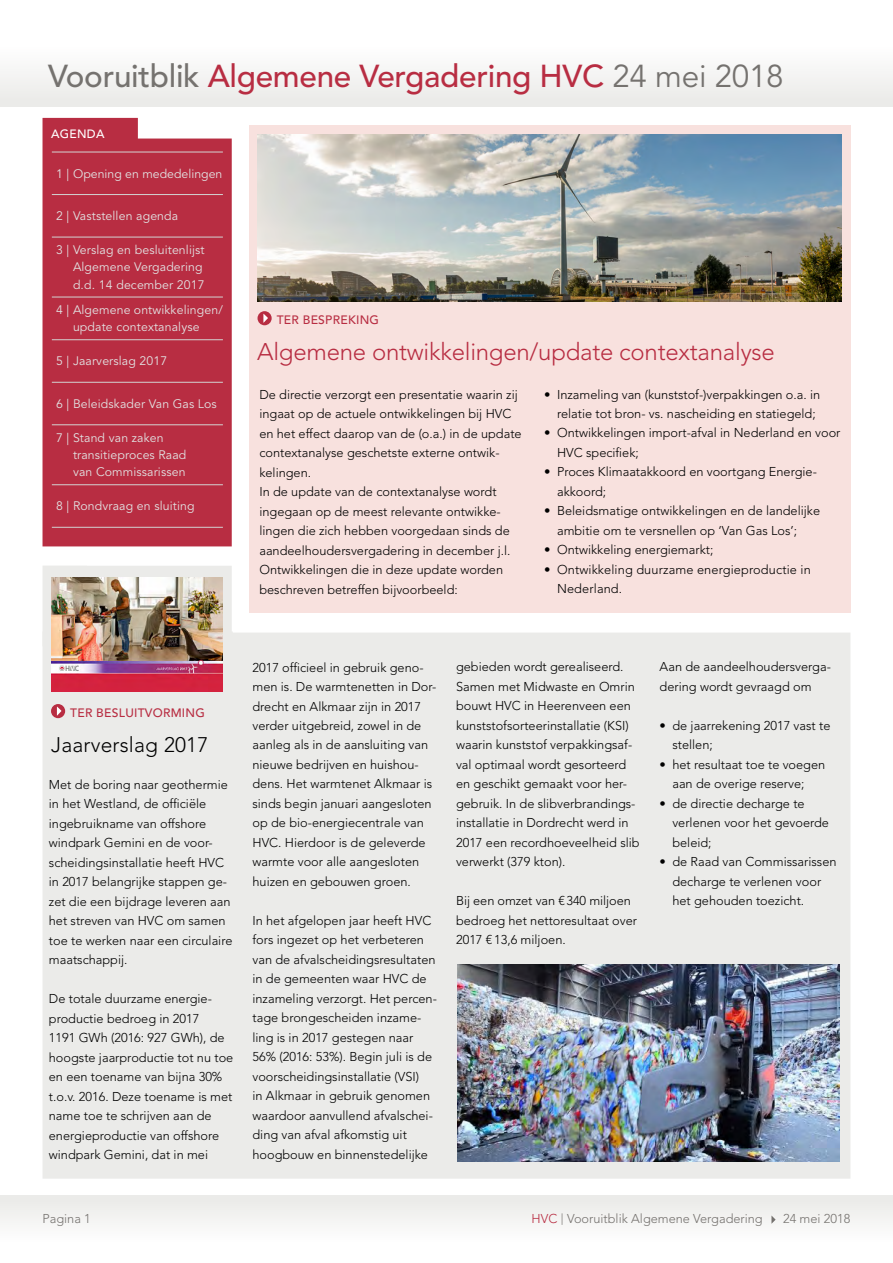
<style>
.page{position:relative;width:893px;height:1263px;background:#fff}
.page>*{position:absolute;margin:0;border:0;box-sizing:border-box;transform-origin:0 0}
.t1{font:500 31.5px "Avenir LT Std";letter-spacing:-.01em;color:#b82d42}
.t2{font:300 24px "Avenir LT Std";letter-spacing:-.01em;color:#b82d42}
.t3{font:300 21px "Avenir LT Std";letter-spacing:.01em;color:#000}
.t4{font:300 12.75px/19.5px "Avenir LT Std";color:#000}
.t5{font:300 12.75px "Avenir LT Std";color:#75726f}
.t6{font:12.3px/17.2px "Avenir LT Std";letter-spacing:.01em;color:#e2e2e2}
.t7{font:500 12.15px "Avenir LT Std";letter-spacing:.02em;color:#b82d42}
.t8{font:500 12px "Avenir LT Std";letter-spacing:.02em;color:#fff}
.s1{color:#75726f}
.s2{font-weight:400;color:#75726f}
.s3{color:#b82d42}
.s4{font-size:11.55px}
</style>
<div class="page">
<div style="left:43px;top:118px;width:189px;height:428px;background:#b82d42"></div>
<hr style="left:52px;top:152px;width:171px;height:1px;background:#d3d3d2">
<hr style="left:52px;top:194px;width:171px;height:1px;background:#d3d3d2">
<hr style="left:52px;top:237px;width:171px;height:1px;background:#d3d3d2">
<hr style="left:52px;top:297px;width:171px;height:1px;background:#d3d3d2">
<hr style="left:52px;top:339px;width:171px;height:1px;background:#d3d3d2">
<hr style="left:52px;top:382px;width:171px;height:1px;background:#d3d3d2">
<hr style="left:52px;top:424px;width:171px;height:1px;background:#d3d3d2">
<hr style="left:52px;top:484px;width:171px;height:1px;background:#d3d3d2">
<hr style="left:52px;top:527px;width:171px;height:1px;background:#d3d3d2">
<div style="left:0;top:1195px;width:893px;height:68px;background:linear-gradient(to right,#f7f7f6,#f7f7f6)"></div>
<svg style="left:771px;top:1215px;width:5px;height:9px"></svg>
<div style="left:0;top:18px;width:893px;height:88px;background:linear-gradient(to right,#f8f7f7,#f8f7f7)"></div>
<div style="left:43px;top:632px;width:807px;height:547px;background:#ebebe9"></div>
<div style="left:43px;top:566px;width:189px;height:80px;background:#ebebe9"></div>
<div style="left:51px;top:704px;width:14px;height:14px;background:#b82d42;border-radius:50%"></div>
<svg style="left:57px;top:706px;width:5px;height:10px"></svg>
<img style="left:457px;top:964px;width:382px;height:197px">
<div style="left:249px;top:126px;width:601px;height:487px;background:#f8e1de"></div>
<div style="left:257px;top:311px;width:15px;height:14px;background:#b82d42;border-radius:50%"></div>
<svg style="left:263px;top:314px;width:5px;height:9px"></svg>
<img style="left:257px;top:135px;width:585px;height:166px">
<img style="left:52px;top:578px;width:171px;height:113px">
<h1 class="t1" style="left:48px;top:57px;width:737px"><span class="s1">VOORUITBLIK</span> ALGEMENE VERGADERING HVC <span class="s2">24 mei 2018</span></h1>
<p class="t8" style="left:51px;top:126px;width:55px">AGENDA</p>
<p class="t6" style="left:56px;top:165px;width:168px">1 | Opening en mededelingen</p>
<p class="t6" style="left:56px;top:207px;width:124px">2 | Vaststellen agenda</p>
<p class="t6" style="left:73px;top:241px;width:133px;text-indent:-17px">3 | Verslag en besluitenlijst<br>Algemene Vergadering d.d. 14 december 2017</p>
<p class="t6" style="left:56px;top:301px;width:168px;text-align:center">4 | Algemene ontwikkelingen/ update contextanalyse</p>
<p class="t6" style="left:56px;top:353px;width:113px">5 | Jaarverslag 2017</p>
<p class="t6" style="left:56px;top:395px;width:162px">6 | Beleidskader Van Gas Los</p>
<p class="t6" style="left:73px;top:429px;width:115px;text-indent:-17px">7 | Stand van zaken transitieproces Raad van Commissarissen</p>
<p class="t6" style="left:56px;top:498px;width:140px">8 | Rondvraag en sluiting</p>
<p class="t7" style="left:277px;top:312px;width:104px">TER BESPREKING</p>
<h2 class="t2" style="left:257px;top:337px;width:519px">Algemene ontwikkelingen/update contextanalyse</h2>
<p class="t4" style="left:259px;top:384px;width:264px">De directie verzorgt een presentatie waarin zij ingaat op de actuele ontwikkelingen bij HVC en het effect daarop van de (o.a.) in de update contextanalyse geschetste externe ontwik&shy;kelingen.<br>In de update van de contextanalyse wordt ingegaan op de meest relevante ontwikke&shy;lingen die zich hebben voorgedaan sinds de aandeelhoudersvergadering in december j.l.<br>Ontwikkelingen die in deze update worden beschreven betreffen bijvoorbeeld:</p>
<p class="t4" style="left:557px;top:384px;width:265px;text-indent:-13px">• Inzameling van (kunststof-)verpakkingen o.a. in relatie tot bron- vs. nascheiding en statiegeld;</p>
<p class="t4" style="left:557px;top:423px;width:285px;text-indent:-13px">• Ontwikkelingen import-afval in Nederland en voor<br>HVC specifiek;</p>
<p class="t4" style="left:557px;top:462px;width:261px;text-indent:-13px">• Proces Klimaatakkoord en voortgang Energie&shy;akkoord;</p>
<p class="t4" style="left:557px;top:501px;width:265px;text-indent:-13px">• Beleidsmatige ontwikkelingen en de landelijke ambitie om te versnellen op ‘Van Gas Los’;</p>
<p class="t4" style="left:544px;top:540px;width:171px">• Ontwikkeling energiemarkt;</p>
<p class="t4" style="left:557px;top:560px;width:255px;text-indent:-13px">• Ontwikkeling duurzame energieproductie in<br>Nederland.</p>
<p class="t7" style="left:70px;top:705px;width:136px">TER BESLUITVORMING</p>
<h3 class="t3" style="left:51px;top:732px;width:159px">Jaarverslag 2017</h3>
<p class="t4" style="left:49px;top:774px;width:185px">Met de boring naar geothermie in het Westland, de officiële ingebruikname van offshore windpark Gemini en de voor&shy;scheidingsinstallatie heeft HVC in 2017 belangrijke stappen ge&shy;zet die een bijdrage leveren aan het streven van HVC om samen toe te werken naar een circulaire maatschappij.</p>
<p class="t4" style="left:49px;top:989px;width:186px">De totale duurzame energie&shy;productie bedroeg in 2017<br>1191 GWh (2016: 927 GWh), de hoogste jaarproductie tot nu toe en een toename van bijna 30% t.o.v. 2016. Deze toename is met name toe te schrijven aan de energieproductie van offshore windpark Gemini, dat in mei</p>
<p class="t4" style="left:252px;top:657px;width:185px">2017 officieel in gebruik geno&shy;men is. De warmtenetten in Dor&shy;drecht en Alkmaar zijn in 2017 verder uitgebreid, zowel in de aanleg als in de aansluiting van nieuwe bedrijven en huishou&shy;dens. Het warmtenet Alkmaar is sinds begin januari aangesloten op de bio-energiecentrale van<br>HVC. Hierdoor is de geleverde warmte voor alle aangesloten huizen en gebouwen groen.</p>
<p class="t4" style="left:252px;top:911px;width:186px">In het afgelopen jaar heeft HVC fors ingezet op het verbeteren van de afvalscheidingsresultaten in de gemeenten waar HVC de inzameling verzorgt. Het percen&shy;tage brongescheiden inzame&shy;ling is in 2017 gestegen naar<br>56% (2016: 53%). Begin juli is de voorscheidingsinstallatie (VSI)<br>in Alkmaar in gebruik genomen waardoor aanvullend afvalschei&shy;ding van afval afkomstig uit hoogbouw en binnenstedelijke</p>
<p class="t4" style="left:456px;top:657px;width:185px">gebieden wordt gerealiseerd.<br>Samen met Midwaste en Omrin bouwt HVC in Heerenveen een kunststofsorteerinstallatie (KSI) waarin kunststof verpakkingsaf&shy;val optimaal wordt gesorteerd en geschikt gemaakt voor her&shy;gebruik. In de slibverbrandings&shy;installatie in Dordrecht werd in<br>2017 een recordhoeveelheid slib verwerkt (379 kton).</p>
<p class="t4" style="left:456px;top:891px;width:182px">Bij een omzet van €340 miljoen bedroeg het nettoresultaat over<br>2017 €13,6 miljoen.</p>
<p class="t4" style="left:660px;top:657px;width:173px">Aan de aandeelhoudersverga&shy;dering wordt gevraagd om</p>
<p class="t4" style="left:672px;top:716px;width:160px;text-indent:-13px">• de jaarrekening 2017 vast te stellen;</p>
<p class="t4" style="left:672px;top:755px;width:154px;text-indent:-13px">• het resultaat toe te voegen aan de overige reserve;</p>
<p class="t4" style="left:672px;top:794px;width:158px;text-indent:-13px">• de directie decharge te verlenen voor het gevoerde beleid;</p>
<p class="t4" style="left:672px;top:852px;width:166px;text-indent:-13px">• de Raad van Commissarissen decharge te verlenen voor het gehouden toezicht.</p>
<p class="t5" style="left:43px;top:1211px;width:50px">Pagina 1</p>
<p class="t5" style="left:532px;top:1211px;width:233px"><span class="s3">HVC</span> <span class="s4">|</span> Vooruitblik Algemene Vergadering</p>
<p class="t5" style="left:783px;top:1211px;width:69px">24 mei 2018</p>
</div>
